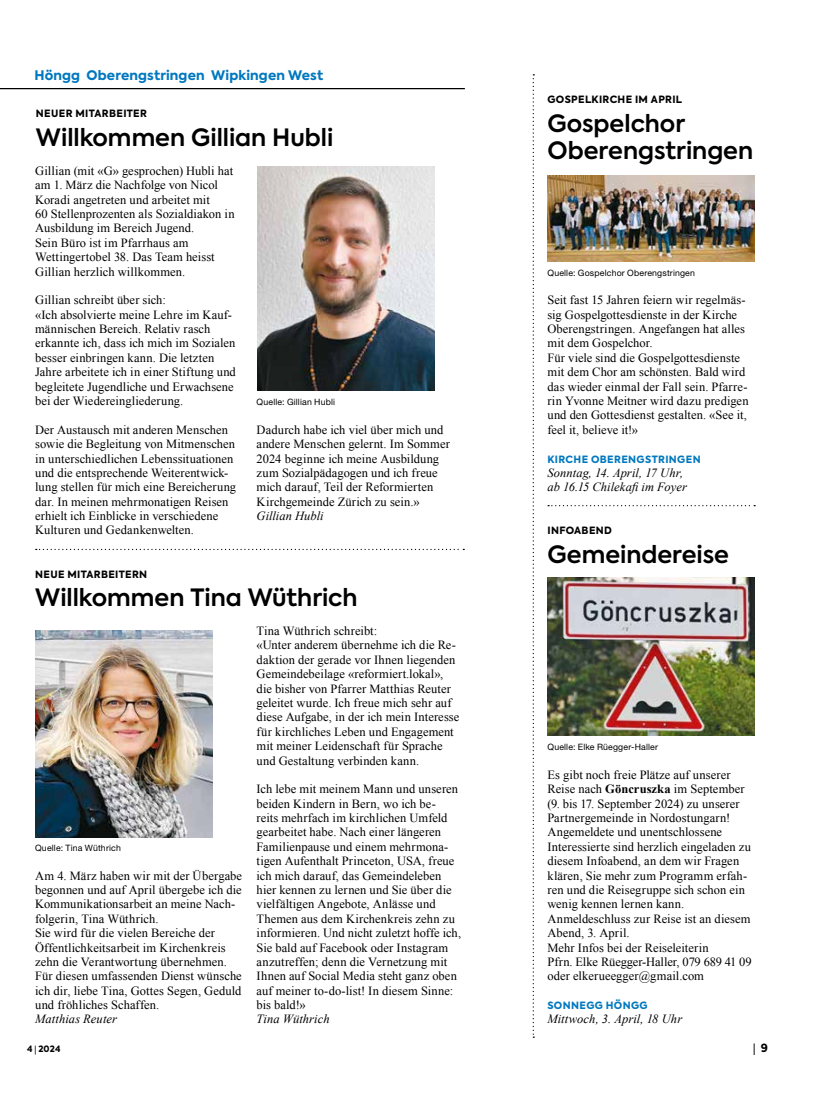
<style>
.page{position:relative;width:815px;height:1106px;background:#fff}
.page>*{position:absolute;margin:0;border:0;box-sizing:border-box;transform-origin:0 0}
.t1{font:600 23.75px/27.5px "Axiforma";color:#000}
.t2{font:800 13.12px "Axiforma";letter-spacing:.01em;color:#0078bf}
.t3{font:12.5px/14.4px "Times New Roman";letter-spacing:.005em;color:#000}
.t4{font:italic 12.5px/14.4px "Times New Roman";letter-spacing:.005em;color:#000}
.t5{font:800 11.25px "Axiforma";color:#000;scale:.5 1}
.t6{font:800 10px "Axiforma";letter-spacing:.035em;color:#000}
.t7{font:800 10px "Axiforma";letter-spacing:.035em;color:#0078bf}
.t8{font:8.75px "Helvetica Neue LT Pro";letter-spacing:.02em;color:#000}
.t9{font:800 8.75px "Axiforma";color:#000}
.s1{font-weight:700}
</style>
<div class="page">
<img style="left:257px;top:167px;width:177px;height:223px">
<hr style="left:0;top:88px;width:465px;height:1px;background:#000">
<svg style="left:533px;top:74px;width:1px;height:963px"></svg>
<svg style="left:548px;top:505px;width:207px;height:1px"></svg>
<img style="left:547px;top:175px;width:208px;height:87px">
<img style="left:547px;top:577px;width:208px;height:158px">
<svg style="left:36px;top:549px;width:428px;height:1px"></svg>
<img style="left:35px;top:630px;width:177px;height:208px">
<p class="t2" style="left:34px;top:67px;width:290px">Höngg Oberengstringen Wipkingen West</p>
<p class="t6" style="left:36px;top:107px;width:113px">NEUER MITARBEITER</p>
<h1 class="t1" style="left:36px;top:124px;width:299px">Willkommen Gillian Hubli</h1>
<p class="t3" style="left:35px;top:163px;width:201px">Gillian (mit «G» gesprochen) Hubli hat am 1. März die Nachfolge von Nicol Koradi angetreten und arbeitet mit<br>60 Stellenprozenten als Sozialdiakon in Ausbildung im Bereich Jugend.<br>Sein Büro ist im Pfarrhaus am Wettingertobel 38. Das Team heisst Gillian herzlich willkommen.</p>
<p class="t3" style="left:35px;top:293px;width:202px">Gillian schreibt über sich:<br>«Ich absolvierte meine Lehre im Kauf&shy;männischen Bereich. Relativ rasch erkannte ich, dass ich mich im Sozialen besser einbringen kann. Die letzten Jahre arbeitete ich in einer Stiftung und begleitete Jugendliche und Erwachsene bei der Wiedereingliederung.</p>
<p class="t3" style="left:35px;top:422px;width:202px">Der Austausch mit anderen Menschen sowie die Begleitung von Mitmenschen in unterschiedlichen Lebenssituationen und die entsprechende Weiterentwick&shy;lung stellen für mich eine Bereicherung dar. In meinen mehrmonatigen Reisen erhielt ich Einblicke in verschiedene Kulturen und Gedankenwelten.</p>
<p class="t3" style="left:257px;top:422px;width:195px">Dadurch habe ich viel über mich und andere Menschen gelernt. Im Sommer 2024 beginne ich meine Ausbildung zum Sozialpädagogen und ich freue mich darauf, Teil der Reformierten Kirchgemeinde Zürich zu sein.»</p>
<p class="t8" style="left:257px;top:396px;width:80px">Quelle: Gillian Hubli</p>
<p class="t4" style="left:257px;top:508px;width:69px">Gillian Hubli</p>
<p class="t6" style="left:35px;top:567px;width:114px">NEUE MITARBEITERN</p>
<h1 class="t1" style="left:35px;top:584px;width:324px">Willkommen Tina Wüthrich</h1>
<p class="t8" style="left:35px;top:842px;width:87px">Quelle: Tina Wüthrich</p>
<p class="t3" style="left:35px;top:868px;width:209px">Am 4. März haben wir mit der Übergabe begonnen und auf April übergebe ich die Kommunikationsarbeit an meine Nach&shy;folgerin, Tina Wüthrich.<br>Sie wird für die vielen Bereiche der Öffentlichkeitsarbeit im Kirchenkreis zehn die Verantwortung übernehmen.<br>Für diesen umfassenden Dienst wünsche ich dir, liebe Tina, Gottes Segen, Geduld und fröhliches Schaffen.</p>
<p class="t4" style="left:35px;top:1011px;width:83px">Matthias Reuter</p>
<p class="t3" style="left:257px;top:623px;width:204px">Tina Wüthrich schreibt:<br>«Unter anderem übernehme ich die Re&shy;daktion der gerade vor Ihnen liegenden Gemeindebeilage «reformiert.lokal», die bisher von Pfarrer Matthias Reuter geleitet wurde. Ich freue mich sehr auf diese Aufgabe, in der ich mein Interesse für kirchliches Leben und Engagement mit meiner Leidenschaft für Sprache und Gestaltung verbinden kann.</p>
<p class="t3" style="left:257px;top:781px;width:206px">Ich lebe mit meinem Mann und unseren beiden Kindern in Bern, wo ich be-<br>reits mehrfach im kirchlichen Umfeld gearbeitet habe. Nach einer längeren Familienpause und einem mehrmona&shy;tigen Aufenthalt Princeton, USA, freue ich mich darauf, das Gemeindeleben hier kennen zu lernen und Sie über die vielfältigen Angebote, Anlässe und Themen aus dem Kirchenkreis zehn zu informieren. Und nicht zuletzt hoffe ich, Sie bald auf Facebook oder Instagram anzutreffen; denn die Vernetzung mit Ihnen auf Social Media steht ganz oben auf meiner to-do-list! In diesem Sinne: bis bald!»</p>
<p class="t4" style="left:257px;top:1011px;width:75px">Tina Wüthrich</p>
<p class="t6" style="left:547px;top:92px;width:136px">GOSPELKIRCHE IM APRIL</p>
<h1 class="t1" style="left:547px;top:110px;width:207px">Gospelchor<br>Oberengstringen</h1>
<p class="t8" style="left:547px;top:267px;width:149px">Quelle: Gospelchor Oberengstringen</p>
<p class="t3" style="left:547px;top:293px;width:203px">Seit fast 15 Jahren feiern wir regelmäs&shy;sig Gospelgottesdienste in der Kirche Oberengstringen. Angefangen hat alles mit dem Gospelchor.<br>Für viele sind die Gospelgottesdienste mit dem Chor am schönsten. Bald wird das wieder einmal der Fall sein. Pfarre&shy;rin Yvonne Meitner wird dazu predigen und den Gottesdienst gestalten. «See it, feel it, believe it!»</p>
<p class="t7" style="left:547px;top:452px;width:155px">KIRCHE OBERENGSTRINGEN</p>
<p class="t4" style="left:547px;top:465px;width:141px">Sonntag, 14. April, 17 Uhr, ab 16.15 Chilekafiim Foyer</p>
<p class="t6" style="left:547px;top:524px;width:66px">INFOABEND</p>
<h1 class="t1" style="left:547px;top:541px;width:183px">Gemeindereise</h1>
<p class="t8" style="left:547px;top:741px;width:112px">Quelle: Elke Rüegger-Haller</p>
<p class="t3" style="left:547px;top:767px;width:206px">Es gibt noch freie Plätze auf unserer Reise nach <span class="s1">Göncruszka</span> im September (9. bis 17. September 2024) zu unserer Partnergemeinde in Nordostungarn!<br>Angemeldete und unentschlossene Interessierte sind herzlich eingeladen zu diesem Infoabend, an dem wir Fragen klären, Sie mehr zum Programm erfah&shy;ren und die Reisegruppe sich schon ein wenig kennen lernen kann.<br>Anmeldeschluss zur Reise ist an diesem Abend, 3. April.<br>Mehr Infos bei der Reiseleiterin<br>Pfrn. Elke Rüegger-Haller, 079 689 41 09 oder elkerueegger@gmail.com</p>
<p class="t7" style="left:547px;top:998px;width:102px">SONNEGG HÖNGG</p>
<p class="t4" style="left:547px;top:1011px;width:136px">Mittwoch, 3. April, 18 Uhr</p>
<p class="t9" style="left:27px;top:1042px;width:35px">4 | 2024</p>
<p class="t5" style="left:753px;top:1040px;width:30px">| 9</p>
</div>
